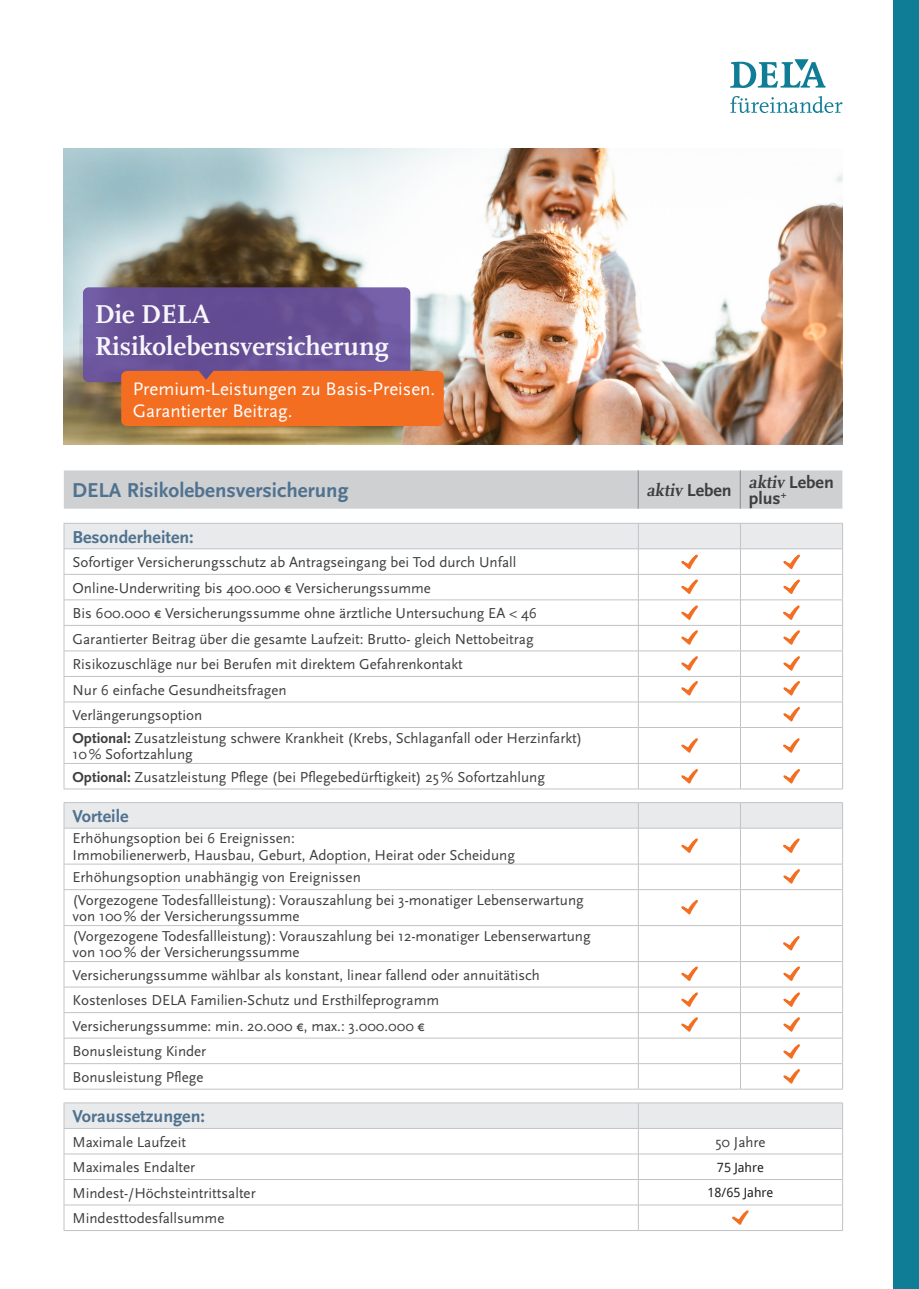
<style>
.page{position:relative;width:919px;height:1289px;background:#fff}
.page>*{position:absolute;margin:0;border:0;box-sizing:border-box;transform-origin:0 0}
.t1{font:700 27px/32.4px "Scala OT";color:#fff}
.t2{font:21px "Scala Sans Bold LF";color:#4f728f}
.t3{font:18.9px/21.6px "Scala Sans";color:#fff}
.t4{font:18px "Scala Sans Bold LF";color:#4f728f}
.t5{font:700 18px "Scala OT";color:#3e3e3f}
.t6{font:18px "Scala Sans Bold LF";color:#3e3e3f}
.t7{font:15px/25.5px "Scala Sans";color:#3e3e3f}
.t8{font:12.75px "Droid Sans";color:#231f20}
.s1{font-family:"Scala Sans Bold LF";font-weight:400}
.s2{font-family:"Scala Sans Bold LF"}
</style>
<div class="page">
<div style="left:893px;top:0;width:25px;height:1288px;background:#107d97"></div>
<svg style="left:730px;top:59px;width:95px;height:29px"></svg>
<svg style="left:730px;top:96px;width:112px;height:17px"></svg>
<img style="left:64px;top:149px;width:778px;height:295px">
<svg style="left:83px;top:287px;width:327px;height:95px;background:#685197"></svg>
<div style="left:121px;top:371px;width:322px;height:55px;background:#f36e21"></div>
<hr style="left:64px;top:727px;width:1px;height:36px;background:#c2c3c6">
<hr style="left:638px;top:727px;width:1px;height:36px;background:#c2c3c6">
<hr style="left:740px;top:727px;width:1px;height:36px;background:#c2c3c6">
<hr style="left:842px;top:727px;width:1px;height:36px;background:#c2c3c6">
<hr style="left:64px;top:763px;width:574px;height:1px;background:#c2c3c6">
<svg style="left:64px;top:764px;width:1px;height:24px"></svg>
<hr style="left:638px;top:763px;width:102px;height:1px;background:#c2c3c6">
<svg style="left:638px;top:764px;width:1px;height:24px"></svg>
<hr style="left:740px;top:763px;width:102px;height:1px;background:#c2c3c6">
<svg style="left:740px;top:764px;width:1px;height:24px"></svg>
<svg style="left:842px;top:763px;width:1px;height:25px"></svg>
<hr style="left:64px;top:788px;width:574px;height:1px;background:#c2c3c6">
<hr style="left:638px;top:788px;width:102px;height:1px;background:#c2c3c6">
<hr style="left:740px;top:788px;width:102px;height:1px;background:#c2c3c6">
<hr style="left:64px;top:986px;width:574px;height:1px;background:#c2c3c6">
<hr style="left:638px;top:986px;width:102px;height:1px;background:#c2c3c6">
<hr style="left:740px;top:986px;width:102px;height:1px;background:#c2c3c6">
<hr style="left:64px;top:1012px;width:574px;height:1px;background:#c2c3c6">
<hr style="left:638px;top:1012px;width:102px;height:1px;background:#c2c3c6">
<hr style="left:740px;top:1012px;width:102px;height:1px;background:#c2c3c6">
<hr style="left:64px;top:1037px;width:574px;height:1px;background:#c2c3c6">
<hr style="left:638px;top:1037px;width:102px;height:1px;background:#c2c3c6">
<hr style="left:740px;top:1037px;width:102px;height:1px;background:#c2c3c6">
<hr style="left:64px;top:1063px;width:574px;height:1px;background:#c2c3c6">
<svg style="left:64px;top:962px;width:1px;height:126px"></svg>
<hr style="left:638px;top:1063px;width:102px;height:1px;background:#c2c3c6">
<svg style="left:638px;top:962px;width:1px;height:126px"></svg>
<hr style="left:740px;top:1063px;width:102px;height:1px;background:#c2c3c6">
<svg style="left:740px;top:962px;width:1px;height:126px"></svg>
<svg style="left:842px;top:961px;width:1px;height:127px"></svg>
<hr style="left:64px;top:1088px;width:574px;height:1px;background:#c2c3c6">
<hr style="left:638px;top:1088px;width:102px;height:1px;background:#c2c3c6">
<hr style="left:740px;top:1088px;width:102px;height:1px;background:#c2c3c6">
<hr style="left:64px;top:828px;width:1px;height:35px;background:#c2c3c6">
<hr style="left:638px;top:828px;width:1px;height:35px;background:#c2c3c6">
<hr style="left:740px;top:828px;width:1px;height:35px;background:#c2c3c6">
<hr style="left:842px;top:828px;width:1px;height:35px;background:#c2c3c6">
<hr style="left:64px;top:863px;width:574px;height:1px;background:#c2c3c6">
<svg style="left:64px;top:864px;width:1px;height:25px"></svg>
<hr style="left:638px;top:863px;width:102px;height:1px;background:#c2c3c6">
<svg style="left:638px;top:864px;width:1px;height:25px"></svg>
<hr style="left:740px;top:863px;width:102px;height:1px;background:#c2c3c6">
<svg style="left:740px;top:864px;width:1px;height:25px"></svg>
<svg style="left:842px;top:864px;width:1px;height:25px"></svg>
<hr style="left:64px;top:889px;width:574px;height:1px;background:#c2c3c6">
<hr style="left:64px;top:889px;width:1px;height:36px;background:#c2c3c6">
<hr style="left:638px;top:889px;width:102px;height:1px;background:#c2c3c6">
<hr style="left:638px;top:889px;width:1px;height:36px;background:#c2c3c6">
<hr style="left:740px;top:889px;width:102px;height:1px;background:#c2c3c6">
<hr style="left:740px;top:889px;width:1px;height:36px;background:#c2c3c6">
<hr style="left:842px;top:889px;width:1px;height:36px;background:#c2c3c6">
<hr style="left:64px;top:925px;width:574px;height:1px;background:#c2c3c6">
<hr style="left:64px;top:925px;width:1px;height:36px;background:#c2c3c6">
<hr style="left:638px;top:925px;width:102px;height:1px;background:#c2c3c6">
<hr style="left:638px;top:925px;width:1px;height:36px;background:#c2c3c6">
<hr style="left:740px;top:925px;width:102px;height:1px;background:#c2c3c6">
<hr style="left:740px;top:925px;width:1px;height:36px;background:#c2c3c6">
<hr style="left:842px;top:925px;width:1px;height:36px;background:#c2c3c6">
<hr style="left:64px;top:961px;width:574px;height:1px;background:#c2c3c6">
<hr style="left:638px;top:961px;width:102px;height:1px;background:#c2c3c6">
<hr style="left:740px;top:961px;width:102px;height:1px;background:#c2c3c6">
<hr style="left:64px;top:1230px;width:574px;height:1px;background:#c2c3c6">
<hr style="left:638px;top:1230px;width:204px;height:1px;background:#c2c3c6">
<div style="left:64px;top:470px;width:778px;height:38px;background:#cfd0d2"></div>
<hr style="left:638px;top:470px;width:1px;height:38px;background:#8b8d90">
<hr style="left:740px;top:470px;width:1px;height:38px;background:#8b8d90">
<svg style="left:681px;top:769px;width:17px;height:15px"></svg>
<svg style="left:783px;top:769px;width:17px;height:15px"></svg>
<svg style="left:64px;top:802px;width:779px;height:53px"></svg>
<svg style="left:681px;top:900px;width:17px;height:15px"></svg>
<svg style="left:783px;top:936px;width:17px;height:15px"></svg>
<svg style="left:781px;top:863px;width:20px;height:21px"></svg>
<svg style="left:679px;top:966px;width:20px;height:66px"></svg>
<svg style="left:781px;top:966px;width:20px;height:118px"></svg>
<svg style="left:64px;top:1102px;width:779px;height:128px"></svg>
<svg style="left:64px;top:523px;width:779px;height:232px"></svg>
<h1 class="t1" style="left:94px;top:298px;width:295px">Die DELA<br>Risikolebensversicherung</h1>
<p class="t3" style="left:133px;top:379px;width:304px">Premium-Leistungen zu Basis-Preisen.<br>Garantierter Beitrag.</p>
<h2 class="t2" style="left:72px;top:479px;width:277px">DELA Risikolebensversicherung</h2>
<p class="t5" style="left:646px;top:480px;width:87px">aktiv<span class="s1">Leben</span></p>
<p class="t5" style="left:748px;top:472px;width:87px">aktiv<span class="s1">Leben</span></p>
<p class="t6" style="left:748px;top:489px;width:39px">plus<sup>+</sup></p>
<p class="t4" style="left:72px;top:527px;width:123px">Besonderheiten:</p>
<p class="t7" style="left:72px;top:549px;width:466px">Sofortiger Versicherungsschutz ab Antragseingang bei Tod durch Unfall Online-Underwriting bis 400.000 € Versicherungssumme<br>Bis 600.000 € Versicherungssumme ohne ärztliche Untersuchung EA &lt; 46<br>Garantierter Beitrag über die gesamte Laufzeit: Brutto- gleich Nettobeitrag Risikozuschläge nur bei Berufen mit direktem Gefahrenkontakt<br>Nur 6 einfache Gesundheitsfragen<br>Verlängerungsoption</p>
<p class="t7" style="left:72px;top:729px;width:511px;line-height:16.5px"><span class="s2">Optional:</span> Zusatzleistung schwere Krankheit (Krebs, Schlaganfall oder Herzinfarkt)<br>10% Sofortzahlung</p>
<p class="t7" style="left:72px;top:764px;width:474px"><span class="s2">Optional:</span> Zusatzleistung Pflege (bei Pflegebedürftigkeit) 25% Sofortzahlung</p>
<p class="t4" style="left:72px;top:806px;width:57px">Vorteile</p>
<p class="t7" style="left:72px;top:830px;width:444px;line-height:16.5px">Erhöhungsoption bei 6 Ereignissen:<br>Immobilienerwerb, Hausbau, Geburt, Adoption, Heirat oder Scheidung</p>
<p class="t7" style="left:72px;top:866px;width:513px;line-height:22.5px">Erhöhungsoption unabhängig von Ereignissen<br>(Vorgezogene Todesfallleistung): Vorauszahlung bei 3-monatiger Lebenserwartung</p>
<p class="t7" style="left:72px;top:907px;width:519px;line-height:19.5px">von 100% der Versicherungssumme<br>(Vorgezogene Todesfallleistung): Vorauszahlung bei 12-monatiger Lebenserwartung</p>
<p class="t7" style="left:72px;top:941px;width:469px;line-height:22.5px">von 100% der Versicherungssumme<br>Versicherungssumme wählbar als konstant, linear fallend oder annuitätisch</p>
<p class="t7" style="left:72px;top:987px;width:368px">Kostenloses DELA Familien-Schutz und Ersthilfeprogramm Versicherungssumme: min. 20.000 €, max.: 3.000.000 € Bonusleistung Kinder<br>Bonusleistung Pflege</p>
<p class="t4" style="left:72px;top:1106px;width:134px">Voraussetzungen:</p>
<p class="t7" style="left:72px;top:1129px;width:115px">Maximale Laufzeit</p>
<p class="t7" style="left:715px;top:1129px;width:52px">50 Jahre</p>
<p class="t7" style="left:72px;top:1154px;width:124px">Maximales Endalter</p>
<p class="t8" style="left:717px;top:1159px;width:49px">75 Jahre</p>
<p class="t7" style="left:72px;top:1180px;width:185px">Mindest-/Höchsteintrittsalter</p>
<p class="t8" style="left:707px;top:1185px;width:67px">18/65 Jahre</p>
<p class="t7" style="left:72px;top:1205px;width:153px">Mindesttodesfallsumme</p>
</div>
